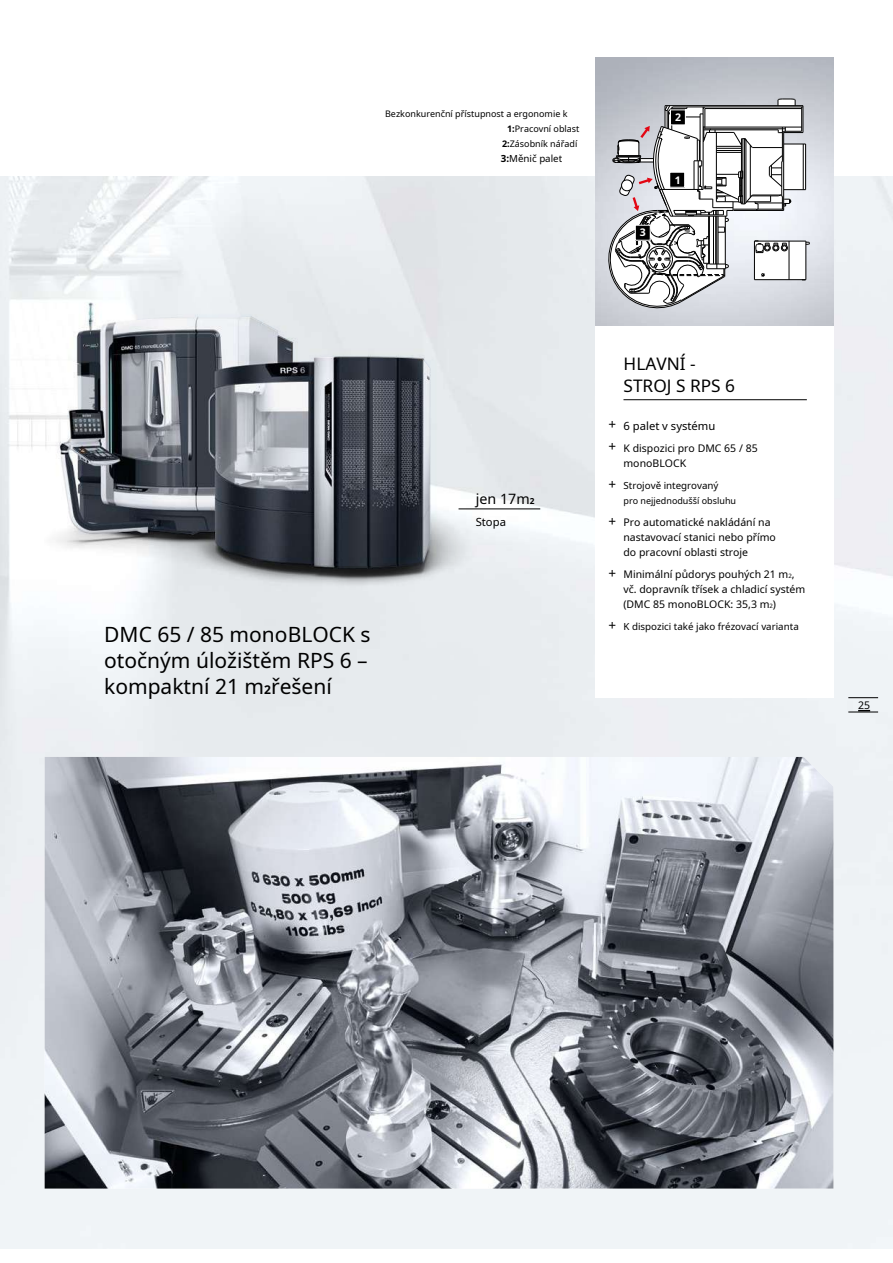
<style>
.page{position:relative;width:893px;height:1263px;background:#fff}
.page>*{position:absolute;margin:0;border:0;box-sizing:border-box;transform-origin:0 0}
.t1{font:21px/26.1px "Noto Sans";color:#000}
.t2{font:17.25px/22.4px "Noto Sans";color:#000}
.t3{font:14.25px "Noto Sans";color:#000}
.t4{font:11.25px "Noto Sans";color:#000}
.t5{font:10.5px/14.9px "Noto Sans";color:#000}
.t6{font:700 10.5px "Noto Sans";color:#fff}
.t7{font:9.75px "Noto Sans";color:#000}
.t8{font:9px "Noto Sans";color:#000}
.s1{font-weight:700}
.s2{font-size:13.5px}
.s3{font-weight:700;font-size:8.25px}
.s4{font-size:6px}
.s5{font-weight:700;font-size:12px}
</style>
<div class="page">
<img style="left:0;top:176px;width:893px;height:1072px">
<div style="left:595px;top:325px;width:238px;height:372px;background:#fff"></div>
<img style="left:45px;top:757px;width:788px;height:431px">
<img style="left:0;top:292px;width:523px;height:315px">
<img style="left:60px;top:303px;width:370px;height:263px">
<hr style="left:623px;top:399px;width:184px;height:1px;background:#000">
<hr style="left:459px;top:509px;width:81px;height:1px;background:#000">
<img style="left:595px;top:57px;width:238px;height:268px">
<svg style="left:605px;top:98px;width:205px;height:213px"></svg>
<div style="left:670px;top:172px;width:15px;height:15px;background:#000"></div>
<div style="left:669px;top:172px;width:16px;height:16px;border:1px solid #fff"></div>
<div style="left:670px;top:110px;width:15px;height:15px;background:#000"></div>
<div style="left:670px;top:109px;width:16px;height:16px;border:1px solid #fff"></div>
<div style="left:635px;top:225px;width:15px;height:15px;background:#000"></div>
<div style="left:635px;top:225px;width:16px;height:16px;border:1px solid #fff"></div>
<hr style="left:848px;top:697px;width:30px;height:1px;background:#000">
<hr style="left:848px;top:712px;width:30px;height:1px;background:#000">
<svg style="left:858px;top:710px;width:12px;height:1px"></svg>
<p class="t8" style="left:385px;top:107px;width:184px">Bezkonkurenční přístupnost a ergonomie k</p>
<p class="t8" style="left:507px;top:122px;width:74px"><span class="s1">1:</span>Pracovní oblast</p>
<p class="t8" style="left:502px;top:137px;width:77px"><span class="s1">2:</span>Zásobník nářadí</p>
<p class="t7" style="left:501px;top:151px;width:63px"><span class="s1">3:</span>Měnič palet</p>
<p class="t6" style="left:640px;top:225px;width:8px">3</p>
<p class="t6" style="left:675px;top:110px;width:8px">2</p>
<p class="t6" style="left:675px;top:172px;width:8px">1</p>
<h2 class="t2" style="left:624px;top:352px;width:113px">HLAVNÍ -<br>STROJ S RPS 6</h2>
<p class="t4" style="left:609px;top:417px;width:108px"><span class="s2">+</span> 6 palet v systému</p>
<p class="t5" style="left:623px;top:440px;width:136px;text-indent:-15px"><span class="s2">+</span> K dispozici pro DMC 65 / 85 monoBLOCK</p>
<p class="t7" style="left:609px;top:479px;width:111px"><span class="s2">+</span> Strojově integrovaný</p>
<h3 class="t3" style="left:476px;top:489px;width:60px">jen 17m<span class="s3">2</span></h3>
<p class="t8" style="left:623px;top:494px;width:114px">pro nejjednodušší obsluhu</p>
<p class="t4" style="left:476px;top:514px;width:32px">Stopa</p>
<p class="t5" style="left:623px;top:515px;width:154px;text-indent:-15px"><span class="s2">+</span> Pro automatické nakládání na nastavovací stanici nebo přímo do pracovní oblasti stroje</p>
<p class="t5" style="left:623px;top:567px;width:183px;text-indent:-15px"><span class="s2">+</span> Minimální půdorys pouhých 21 m<span class="s4">2</span>, vč. dopravník třísek a chladicí systém (DMC 85 monoBLOCK: 35,3 m<span class="s4">2</span>)</p>
<h1 class="t1" style="left:104px;top:620px;width:268px">DMC 65 / 85 monoBLOCK s otočným úložištěm RPS 6 – kompaktní 21 m<span class="s5">2</span>řešení</h1>
<p class="t7" style="left:609px;top:620px;width:192px"><span class="s2">+</span> K dispozici také jako frézovací varianta</p>
<p class="t5" style="left:858px;top:697px;width:14px">25</p>
</div>
